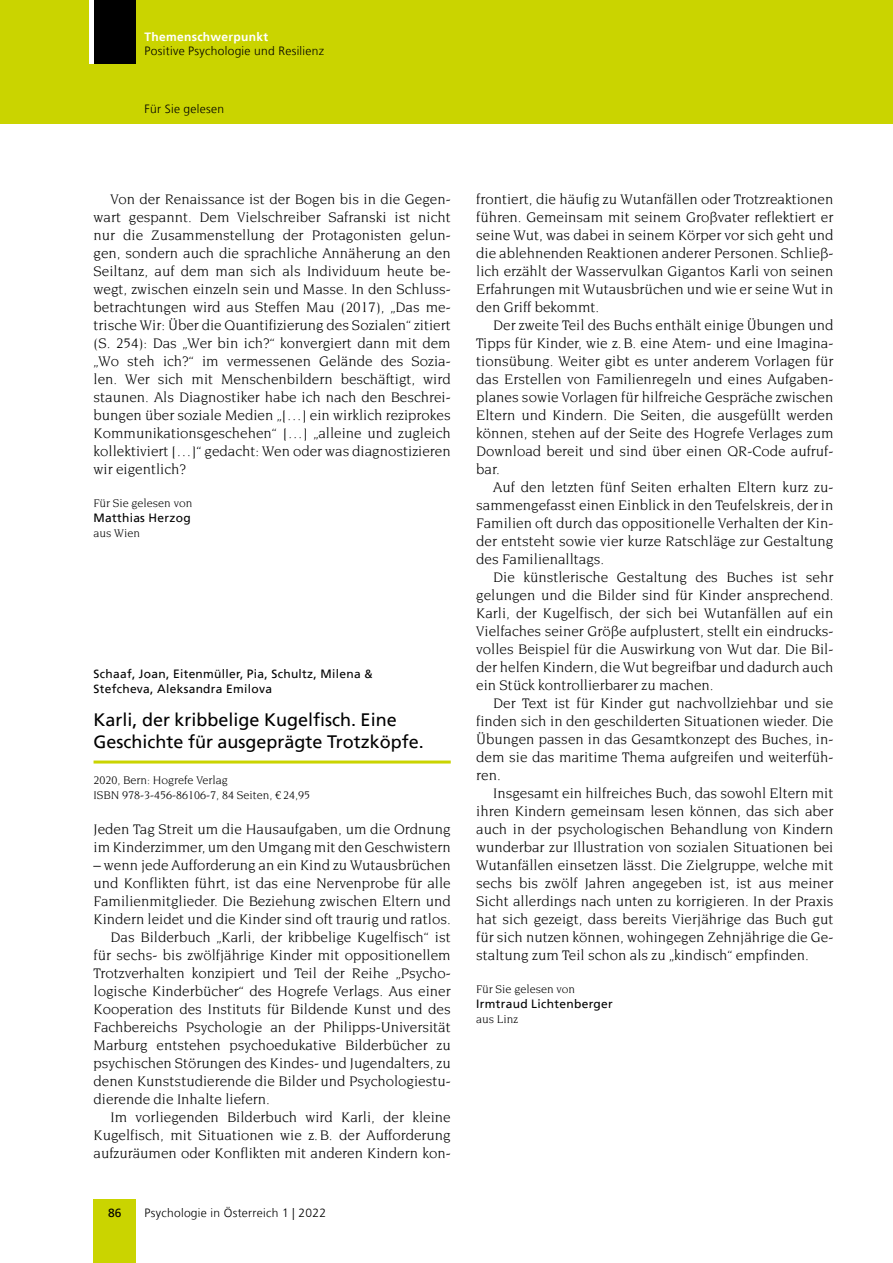
<style>
.page{position:relative;width:893px;height:1263px;background:#fff}
.page>*{position:absolute;margin:0;border:0;box-sizing:border-box;transform-origin:0 0}
.t1{font:18px/21.6px "Frutiger LT";color:#000}
.t2{font:15px/18px "Novarese Std";color:#000;text-align:justify}
.t3{font:12px/15px "Frutiger LT";letter-spacing:.025em;color:#000}
.t4{font:12px/15px "Novarese Std";color:#000}
.t5{font:300 12px "Frutiger LT";letter-spacing:.025em;color:#000}
.t6{font:700 12px "Frutiger LT";letter-spacing:.025em;color:#fff}
</style>
<div class="page">
<div style="left:0;top:0;width:893px;height:123px;background:#cad400"></div>
<div style="left:94px;top:1199px;width:42px;height:64px;background:#cad400"></div>
<div style="left:94px;top:0;width:42px;height:64px;background:#000"></div>
<div style="left:89px;top:0;width:5px;height:64px;background:#fff"></div>
<hr style="left:94px;top:760px;width:357px;height:3px;background:#cad400">
<p class="t6" style="left:145px;top:30px;width:125px">Themenschwerpunkt</p>
<p class="t5" style="left:145px;top:44px;width:181px">Positive Psychologie und Resilienz</p>
<p class="t5" style="left:145px;top:102px;width:81px">Für Sie gelesen</p>
<p class="t2" style="left:94px;top:190px;width:359px;text-indent:17px">Von der Renaissance ist der Bogen bis in die Gegen&shy;wart gespannt. Dem Vielschreiber Safranski ist nicht nur die Zusammenstellung der Protagonisten gelun&shy;gen, sondern auch die sprachliche Annäherung an den Seiltanz, auf dem man sich als Individuum heute be&shy;wegt, zwischen einzeln sein und Masse. In den Schluss&shy;betrachtungen wird aus Steffen Mau (2017), „Das me&shy;trische Wir: Über die Quantifizierung des Sozialen“ zitiert (S. 254): Das „Wer bin ich?“ konvergiert dann mit dem „Wo steh ich?“ im vermessenen Gelände des Sozia&shy;len. Wer sich mit Menschenbildern beschäftigt, wird staunen. Als Diagnostiker habe ich nach den Beschrei&shy;bungen über soziale Medien „[…] ein wirklich reziprokes Kommunikationsgeschehen“ […] „alleine und zugleich kollektiviert […]“ gedacht: Wen oder was diagnostizieren wir eigentlich?</p>
<p class="t4" style="left:94px;top:496px;width:100px">Für Sie gelesen von</p>
<p class="t3" style="left:94px;top:510px;width:99px">Matthias Herzog</p>
<p class="t4" style="left:94px;top:526px;width:48px">aus Wien</p>
<p class="t3" style="left:94px;top:666px;width:281px">Schaaf, Joan, Eitenmüller, Pia, Schultz, Milena &amp;<br>Stefcheva, Aleksandra Emilova</p>
<p class="t1" style="left:94px;top:709px;width:332px">Karli, der kribbelige Kugelfisch. Eine<br>Geschichte für ausgeprägte Trotzköpfe.</p>
<p class="t4" style="left:94px;top:772px;width:218px">2020, Bern: Hogrefe Verlag<br>ISBN 978-3-456-86106-7, 84 Seiten, € 24,95</p>
<p class="t2" style="left:94px;top:820px;width:359px">Jeden Tag Streit um die Hausaufgaben, um die Ordnung im Kinderzimmer, um den Umgang mit den Geschwistern</p>
<p class="t2" style="left:94px;top:856px;width:359px">– wenn jede Aufforderung an ein Kind zu Wutausbrüchen</p>
<p class="t2" style="left:94px;top:874px;width:359px">und Konflikten führt, ist das eine Nervenprobe für alle</p>
<p class="t2" style="left:94px;top:892px;width:359px">Familienmitglieder. Die Beziehung zwischen Eltern und</p>
<p class="t2" style="left:94px;top:910px;width:359px">Kindern leidet und die Kinder sind oft traurig und ratlos.</p>
<p class="t2" style="left:111px;top:928px;width:342px">Das Bilderbuch „Karli, der kribbelige Kugelfisch“ ist</p>
<p class="t2" style="left:94px;top:946px;width:359px">für sechs- bis zwölfjährige Kinder mit oppositionellem</p>
<p class="t2" style="left:94px;top:964px;width:359px">Trotzverhalten konzipiert und Teil der Reihe „Psycho-</p>
<p class="t2" style="left:94px;top:982px;width:359px">logische Kinderbücher“ des Hogrefe Verlags. Aus einer</p>
<p class="t2" style="left:94px;top:1000px;width:359px">Kooperation des Instituts für Bildende Kunst und des</p>
<p class="t2" style="left:94px;top:1018px;width:359px">Fachbereichs Psychologie an der Philipps-Universität</p>
<p class="t2" style="left:94px;top:1036px;width:359px">Marburg entstehen psychoedukative Bilderbücher zu</p>
<p class="t2" style="left:94px;top:1054px;width:359px">psychischen Störungen des Kindes- und Jugendalters, zu</p>
<p class="t2" style="left:94px;top:1072px;width:359px">denen Kunststudierende die Bilder und Psychologiestu-</p>
<p class="t2" style="left:94px;top:1090px;width:178px">dierende die Inhalte liefern.</p>
<p class="t2" style="left:111px;top:1108px;width:342px">Im vorliegenden Bilderbuch wird Karli, der kleine</p>
<p class="t2" style="left:94px;top:1126px;width:359px">Kugelfisch, mit Situationen wie z.B. der Aufforderung</p>
<p class="t2" style="left:94px;top:1144px;width:359px">aufzuräumen oder Konflikten mit anderen Kindern kon-</p>
<p class="t3" style="left:108px;top:1205px;width:15px">86</p>
<p class="t5" style="left:145px;top:1206px;width:183px">Psychologie in Österreich 1 | 2022</p>
<p class="t2" style="left:476px;top:190px;width:359px">frontiert, die häufig zu Wutanfällen oder Trotzreaktionen führen. Gemeinsam mit seinem Großvater reflektiert er seine Wut, was dabei in seinem Körper vor sich geht und die ablehnenden Reaktionen anderer Personen. Schließ&shy;lich erzählt der Wasservulkan Gigantos Karli von seinen Erfahrungen mit Wutausbrüchen und wie er seine Wut in den Griff bekommt.</p>
<p class="t2" style="left:476px;top:316px;width:359px;text-indent:17px">Der zweite Teil des Buchs enthält einige Übungen und Tipps für Kinder, wie z.B. eine Atem- und eine Imagina&shy;tionsübung. Weiter gibt es unter anderem Vorlagen für das Erstellen von Familienregeln und eines Aufgaben&shy;planes sowie Vorlagen für hilfreiche Gespräche zwischen Eltern und Kindern. Die Seiten, die ausgefüllt werden können, stehen auf der Seite des Hogrefe Verlages zum Download bereit und sind über einen QR-Code aufruf&shy;bar.</p>
<p class="t2" style="left:476px;top:478px;width:359px;text-indent:17px">Auf den letzten fünf Seiten erhalten Eltern kurz zu&shy;sammengefasst einen Einblick in den Teufelskreis, der in Familien oft durch das oppositionelle Verhalten der Kin&shy;der entsteht sowie vier kurze Ratschläge zur Gestaltung des Familienalltags.</p>
<p class="t2" style="left:476px;top:568px;width:359px;text-indent:17px">Die künstlerische Gestaltung des Buches ist sehr gelungen und die Bilder sind für Kinder ansprechend.<br>Karli, der Kugelfisch, der sich bei Wutanfällen auf ein Vielfaches seiner Größe aufplustert, stellt ein eindrucks&shy;volles Beispiel für die Auswirkung von Wut dar. Die Bil&shy;der helfen Kindern, die Wut begreifbar und dadurch auch ein Stück kontrollierbarer zu machen.</p>
<p class="t2" style="left:476px;top:694px;width:359px;text-indent:17px">Der Text ist für Kinder gut nachvollziehbar und sie finden sich in den geschilderten Situationen wieder. Die Übungen passen in das Gesamtkonzept des Buches, in&shy;dem sie das maritime Thema aufgreifen und weiterfüh&shy;ren.</p>
<p class="t2" style="left:476px;top:784px;width:359px;text-indent:17px">Insgesamt ein hilfreiches Buch, das sowohl Eltern mit ihren Kindern gemeinsam lesen können, das sich aber auch in der psychologischen Behandlung von Kindern wunderbar zur Illustration von sozialen Situationen bei Wutanfällen einsetzen lässt. Die Zielgruppe, welche mit sechs bis zwölf Jahren angegeben ist, ist aus meiner Sicht allerdings nach unten zu korrigieren. In der Praxis hat sich gezeigt, dass bereits Vierjährige das Buch gut für sich nutzen können, wohingegen Zehnjährige die Ge&shy;staltung zum Teil schon als zu „kindisch“ empfinden.</p>
<p class="t4" style="left:476px;top:982px;width:100px">Für Sie gelesen von</p>
<p class="t3" style="left:476px;top:996px;width:138px">Irmtraud Lichtenberger</p>
<p class="t4" style="left:476px;top:1012px;width:44px">aus Linz</p>
</div>
